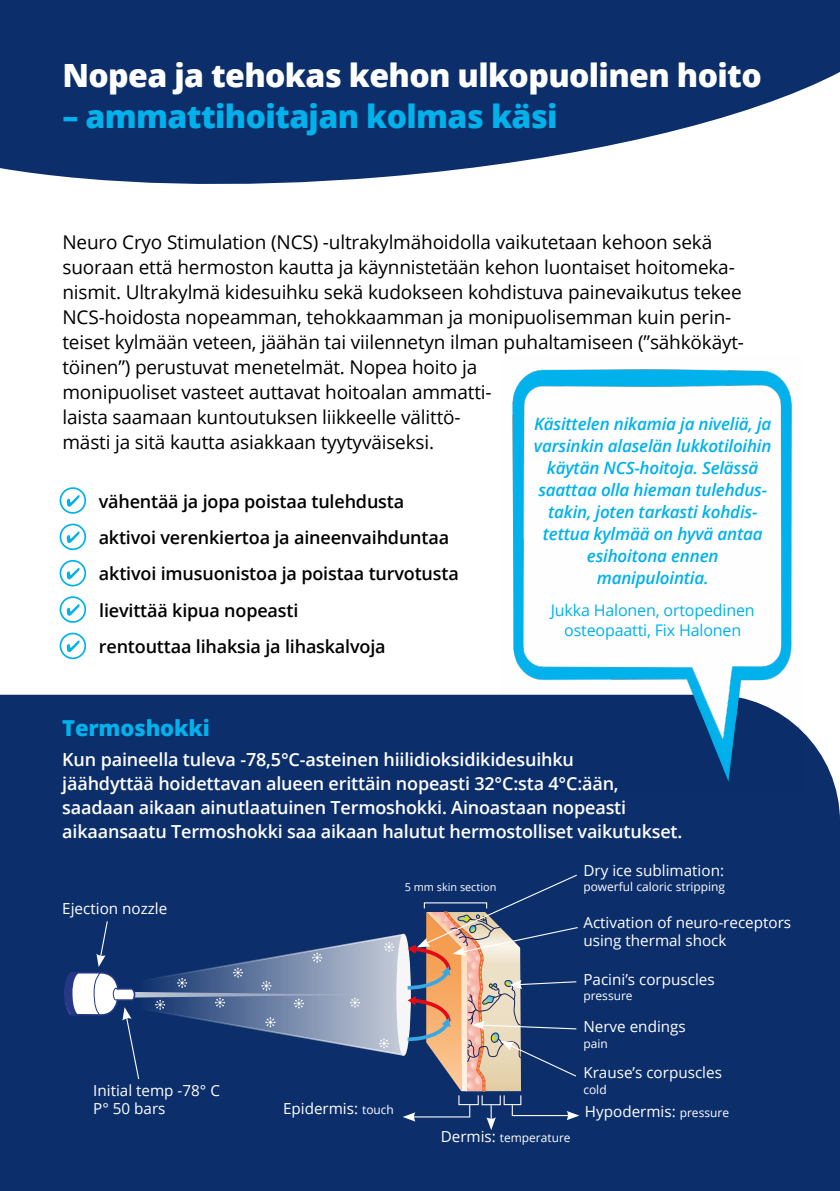
<style>
.page{position:relative;width:840px;height:1191px;background:#fff}
.page>*{position:absolute;margin:0;border:0;box-sizing:border-box;transform-origin:0 0}
.t1{font:800 32px "Open Sans";letter-spacing:-.02em;color:#fff}
.t2{font:800 32px "Open Sans";letter-spacing:-.02em;color:#00b1eb}
.t3{font:800 22px "Open Sans";letter-spacing:-.01em;color:#00b1eb}
.t4{font:19px/25px "Open Sans";letter-spacing:-.01em;color:#000}
.t5{font:600 18px/24px "Open Sans";letter-spacing:-.01em;color:#fff}
.t6{font:600 18px/36.4px "Open Sans";letter-spacing:-.01em;color:#000}
.t7{font:italic 600 17px/22px "Open Sans";letter-spacing:-.01em;color:#00b1eb;text-align:center}
.t8{font:16px/20px "Open Sans";letter-spacing:-.01em;color:#00b1eb;text-align:center}
.t9{font:15.2px/18.2px "Open Sans";color:#fff}
.t10{font:12px "Open Sans";color:#fff}
.t11{font:10.8px "Open Sans";color:#fff}
.s1{font-size:12px}
.s2{font-size:15.2px}
</style>
<div class="page">
<svg style="left:0;top:0;width:839px;height:184px;background:#2e4c7f"></svg>
<div style="left:60px;top:487px;width:26px;height:27px;border:2px solid #00b1eb;border-radius:50%"></div>
<svg style="left:67px;top:495px;width:12px;height:12px"></svg>
<div style="left:60px;top:523px;width:26px;height:27px;border:2px solid #00b1eb;border-radius:50%"></div>
<svg style="left:67px;top:531px;width:12px;height:12px"></svg>
<div style="left:60px;top:560px;width:26px;height:26px;border:2px solid #00b1eb;border-radius:50%"></div>
<svg style="left:67px;top:568px;width:12px;height:11px"></svg>
<div style="left:60px;top:596px;width:26px;height:27px;border:2px solid #00b1eb;border-radius:50%"></div>
<svg style="left:67px;top:604px;width:12px;height:12px"></svg>
<div style="left:60px;top:632px;width:26px;height:27px;border:2px solid #00b1eb;border-radius:50%"></div>
<svg style="left:67px;top:640px;width:12px;height:12px"></svg>
<div style="left:0;top:694px;width:839px;height:497px;background:#0c2f6b"></div>
<svg style="left:63px;top:873px;width:515px;height:218px;background:#465a83"></svg>
<svg style="left:402px;top:1104px;width:68px;height:17px"></svg>
<svg style="left:486px;top:1105px;width:9px;height:25px"></svg>
<svg style="left:511px;top:1104px;width:68px;height:16px"></svg>
<div style="left:458px;top:1094px;width:20px;height:11px;border:1px solid #fff"></div>
<div style="left:481px;top:1095px;width:19px;height:10px;border:1px solid #fff"></div>
<div style="left:503px;top:1094px;width:18px;height:11px;border:1px solid #fff"></div>
<img style="left:501px;top:369px;width:304px;height:425px">
<h1 class="t1" style="left:62px;top:51px;width:700px">Nopea ja tehokas kehon ulkopuolinen hoito</h1>
<h1 class="t2" style="left:62px;top:92px;width:496px">– ammattihoitajan kolmas käsi</h1>
<p class="t4" style="left:62px;top:229px;width:682px">Neuro Cryo Stimulation (NCS) -ultrakylmähoidolla vaikutetaan kehoon sekä suoraan että hermoston kautta ja käynnistetään kehon luontaiset hoitomeka&shy;nismit. Ultrakylmä kidesuihku sekä kudokseen kohdistuva painevaikutus tekee NCS-hoidosta nopeamman, tehokkaamman ja monipuolisemman kuin perin&shy;teiset kylmään veteen, jäähän tai viilennetyn ilman puhaltamiseen (”sähkökäyt&shy;töinen”) perustuvat menetelmät. Nopea hoito ja<br>monipuoliset vasteet auttavat hoitoalan ammatti-<br>laista saamaan kuntoutuksen liikkeelle välittö-<br>mästi ja sitä kautta asiakkaan tyytyväiseksi.</p>
<p class="t7" style="left:533px;top:413px;width:239px">Käsittelen nikamia ja niveliä, ja varsinkin alaselän lukkotiloihin käytän NCS-hoitoja. Selässä saattaa olla hieman tulehdus&shy;takin, joten tarkasti kohdis&shy;tettua kylmää on hyvä antaa esihoitona ennen manipulointia.</p>
<p class="t8" style="left:550px;top:599px;width:205px">Jukka Halonen, ortopedinen osteopaatti, Fix Halonen</p>
<p class="t6" style="left:99px;top:482px;width:361px">vähentää ja jopa poistaa tulehdusta aktivoi verenkiertoa ja aineenvaihduntaa aktivoi imusuonistoa ja poistaa turvotusta lievittää kipua nopeasti<br>rentouttaa lihaksia ja lihaskalvoja</p>
<p class="t3" style="left:62px;top:711px;width:149px">Termoshokki</p>
<p class="t5" style="left:62px;top:747px;width:621px">Kun paineella tuleva -78,5°C-asteinen hiilidioksidikidesuihku<br>jäähdyttää hoidettavan alueen erittäin nopeasti 32°C:sta 4°C:ään, saadaan aikaan ainutlaatuinen Termoshokki. Ainoastaan nopeasti aikaansaatu Termoshokki saa aikaan halutut hermostolliset vaikutukset.</p>
<p class="t9" style="left:62px;top:899px;width:106px">Ejection nozzle</p>
<p class="t9" style="left:93px;top:1081px;width:128px">Initial temp -78° C<br>P° 50 bars</p>
<p class="t11" style="left:404px;top:880px;width:93px">5 mm skin section</p>
<p class="t9" style="left:283px;top:1099px;width:112px">Epidermis: <span class="s1">touch</span></p>
<p class="t10" style="left:440px;top:1129px;width:131px"><span class="s2">Dermis:</span> temperature</p>
<p class="t9" style="left:583px;top:861px;width:142px">Dry ice sublimation:</p>
<p class="t10" style="left:583px;top:878px;width:143px">powerful caloric stripping</p>
<p class="t9" style="left:583px;top:912px;width:209px">Activation of neuro-receptors using thermal shock</p>
<p class="t9" style="left:583px;top:969px;width:133px">Pacini’s corpuscles</p>
<p class="t10" style="left:583px;top:987px;width:51px">pressure</p>
<p class="t9" style="left:583px;top:1017px;width:104px">Nerve endings</p>
<p class="t10" style="left:583px;top:1035px;width:26px">pain</p>
<p class="t9" style="left:583px;top:1063px;width:140px">Krause’s corpuscles</p>
<p class="t10" style="left:583px;top:1081px;width:25px">cold</p>
<p class="t9" style="left:584px;top:1101px;width:145px">Hypodermis: <span class="s1">pressure</span></p>
</div>
